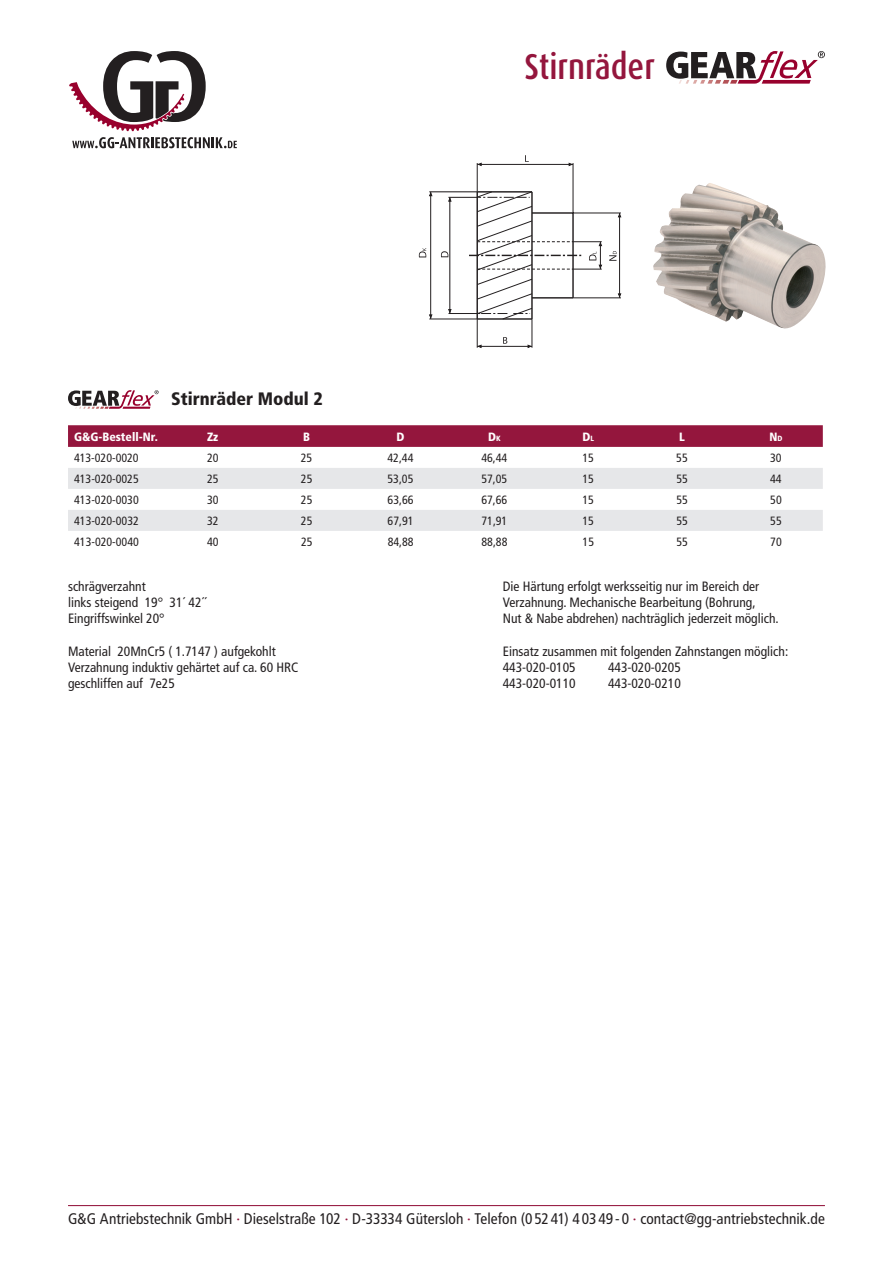
<style>
.page{position:relative;width:893px;height:1263px;background:#fff}
.page>*{position:absolute;margin:0;border:0;box-sizing:border-box;transform-origin:0 0}
.t1{font:500 36px "Dax Condensed";color:#94163d}
.t2{font:900 condensed 18px "Frutiger LT Std";color:#231f20}
.t3{font:condensed 15.3px "Frutiger LT Std";letter-spacing:.005em;color:#231f20}
.t4{font:condensed 13.5px/16.2px "Frutiger LT Std";color:#231f20}
.t5{font:condensed 12px "Frutiger LT Std";color:#231f20}
.t6{font:900 condensed 12px "Frutiger LT Std";color:#fff}
.s1{font-size:7.5px}
.s2{color:#94163d}
</style>
<div class="page">
<svg style="left:666px;top:51px;width:159px;height:33px"></svg>
<hr style="left:68px;top:1205px;width:757px;height:1px;background:#94163d">
<img style="left:653px;top:183px;width:173px;height:146px">
<hr style="left:430px;top:192px;width:1px;height:127px;background:#231f20">
<hr style="left:450px;top:197px;width:1px;height:116px;background:#231f20">
<hr style="left:429px;top:319px;width:48px;height:1px;background:#231f20">
<hr style="left:448px;top:313px;width:32px;height:1px;background:#231f20">
<hr style="left:573px;top:298px;width:48px;height:1px;background:#231f20">
<hr style="left:573px;top:213px;width:48px;height:1px;background:#231f20">
<hr style="left:448px;top:197px;width:30px;height:1px;background:#231f20">
<hr style="left:429px;top:192px;width:48px;height:1px;background:#231f20">
<hr style="left:619px;top:213px;width:1px;height:85px;background:#231f20">
<svg style="left:429px;top:191px;width:4px;height:6px"></svg>
<svg style="left:448px;top:196px;width:4px;height:6px"></svg>
<svg style="left:429px;top:314px;width:4px;height:6px"></svg>
<svg style="left:617px;top:293px;width:4px;height:6px"></svg>
<svg style="left:617px;top:212px;width:4px;height:6px"></svg>
<svg style="left:609px;top:251px;width:7px;height:10px"></svg>
<svg style="left:419px;top:248px;width:7px;height:9px"></svg>
<svg style="left:441px;top:251px;width:7px;height:6px"></svg>
<svg style="left:469px;top:155px;width:134px;height:193px"></svg>
<svg style="left:68px;top:425px;width:755px;height:22px;background:#951940"></svg>
<svg style="left:68px;top:468px;width:755px;height:63px;fill:#e6e7e9"></svg>
<svg style="left:68px;top:390px;width:91px;height:19px"></svg>
<svg style="left:72px;top:137px;width:165px;height:11px"></svg>
<svg style="left:69px;top:51px;width:137px;height:80px"></svg>
<h2 class="t2" style="left:171px;top:388px;width:153px">Stirnräder Modul 2</h2>
<h1 class="t1" style="left:524px;top:47px;width:132px">Stirnräder</h1>
<p class="t6" style="left:74px;top:429px;width:85px">G&amp;G-Bestell-Nr.</p>
<p class="t6" style="left:207px;top:429px;width:13px">Zz</p>
<p class="t6" style="left:303px;top:429px;width:8px">B</p>
<p class="t6" style="left:396px;top:429px;width:10px">D</p>
<p class="t6" style="left:488px;top:429px;width:14px">D<span class="s1">K</span></p>
<p class="t6" style="left:582px;top:429px;width:13px">D<span class="s1">L</span></p>
<p class="t6" style="left:679px;top:429px;width:7px">L</p>
<p class="t6" style="left:769px;top:429px;width:15px">N<span class="s1">D</span></p>
<p class="t5" style="left:74px;top:451px;width:66px">413-020-0020</p>
<p class="t5" style="left:207px;top:451px;width:13px">20</p>
<p class="t5" style="left:301px;top:451px;width:13px">25</p>
<p class="t5" style="left:387px;top:451px;width:27px">42,44</p>
<p class="t5" style="left:481px;top:451px;width:27px">46,44</p>
<p class="t5" style="left:582px;top:451px;width:13px">15</p>
<p class="t5" style="left:676px;top:451px;width:13px">55</p>
<p class="t5" style="left:770px;top:451px;width:13px">30</p>
<p class="t5" style="left:74px;top:472px;width:66px">413-020-0025</p>
<p class="t5" style="left:207px;top:472px;width:13px">25</p>
<p class="t5" style="left:301px;top:472px;width:13px">25</p>
<p class="t5" style="left:388px;top:472px;width:27px">53,05</p>
<p class="t5" style="left:481px;top:472px;width:27px">57,05</p>
<p class="t5" style="left:582px;top:472px;width:13px">15</p>
<p class="t5" style="left:676px;top:472px;width:13px">55</p>
<p class="t5" style="left:770px;top:472px;width:13px">44</p>
<p class="t5" style="left:74px;top:493px;width:66px">413-020-0030</p>
<p class="t5" style="left:207px;top:493px;width:13px">30</p>
<p class="t5" style="left:301px;top:493px;width:13px">25</p>
<p class="t5" style="left:388px;top:493px;width:27px">63,66</p>
<p class="t5" style="left:481px;top:493px;width:27px">67,66</p>
<p class="t5" style="left:582px;top:493px;width:13px">15</p>
<p class="t5" style="left:676px;top:493px;width:13px">55</p>
<p class="t5" style="left:770px;top:493px;width:13px">50</p>
<p class="t5" style="left:74px;top:514px;width:66px">413-020-0032</p>
<p class="t5" style="left:207px;top:514px;width:13px">32</p>
<p class="t5" style="left:301px;top:514px;width:13px">25</p>
<p class="t5" style="left:388px;top:514px;width:27px">67,91</p>
<p class="t5" style="left:481px;top:514px;width:27px">71,91</p>
<p class="t5" style="left:583px;top:514px;width:13px">15</p>
<p class="t5" style="left:676px;top:514px;width:13px">55</p>
<p class="t5" style="left:770px;top:514px;width:13px">55</p>
<p class="t5" style="left:74px;top:535px;width:66px">413-020-0040</p>
<p class="t5" style="left:207px;top:535px;width:13px">40</p>
<p class="t5" style="left:301px;top:535px;width:13px">25</p>
<p class="t5" style="left:388px;top:535px;width:27px">84,88</p>
<p class="t5" style="left:481px;top:535px;width:27px">88,88</p>
<p class="t5" style="left:583px;top:535px;width:13px">15</p>
<p class="t5" style="left:676px;top:535px;width:13px">55</p>
<p class="t5" style="left:770px;top:535px;width:13px">70</p>
<p class="t4" style="left:68px;top:578px;width:140px">schrägverzahnt<br>links steigend 19° 31´ 42´´<br>Eingriffswinkel 20°</p>
<p class="t4" style="left:68px;top:643px;width:232px">Material 20MnCr5 ( 1.7147 ) aufgekohlt<br>Verzahnung induktiv gehärtet auf ca. 60 HRC geschliffen auf 7e25</p>
<p class="t4" style="left:503px;top:578px;width:277px">Die Härtung erfolgt werksseitig nur im Bereich der<br>Verzahnung. Mechanische Bearbeitung (Bohrung,<br>Nut &amp; Nabe abdrehen) nachträglich jederzeit möglich.</p>
<p class="t4" style="left:503px;top:643px;width:287px">Einsatz zusammen mit folgenden Zahnstangen möglich:<br>443-020-0105</p>
<p class="t4" style="left:608px;top:659px;width:74px">443-020-0205</p>
<p class="t4" style="left:503px;top:675px;width:74px">443-020-0110</p>
<p class="t4" style="left:608px;top:675px;width:74px">443-020-0210</p>
<p class="t3" style="left:68px;top:1209px;width:758px">G&amp;G Antriebstechnik GmbH <span class="s2">·</span> Dieselstraße 102 <span class="s2">·</span> D-33334 Gütersloh <span class="s2">·</span> Telefon (0 52 41) 4 03 49 - 0 <span class="s2">·</span> contact@gg-antriebstechnik.de</p>
</div>
